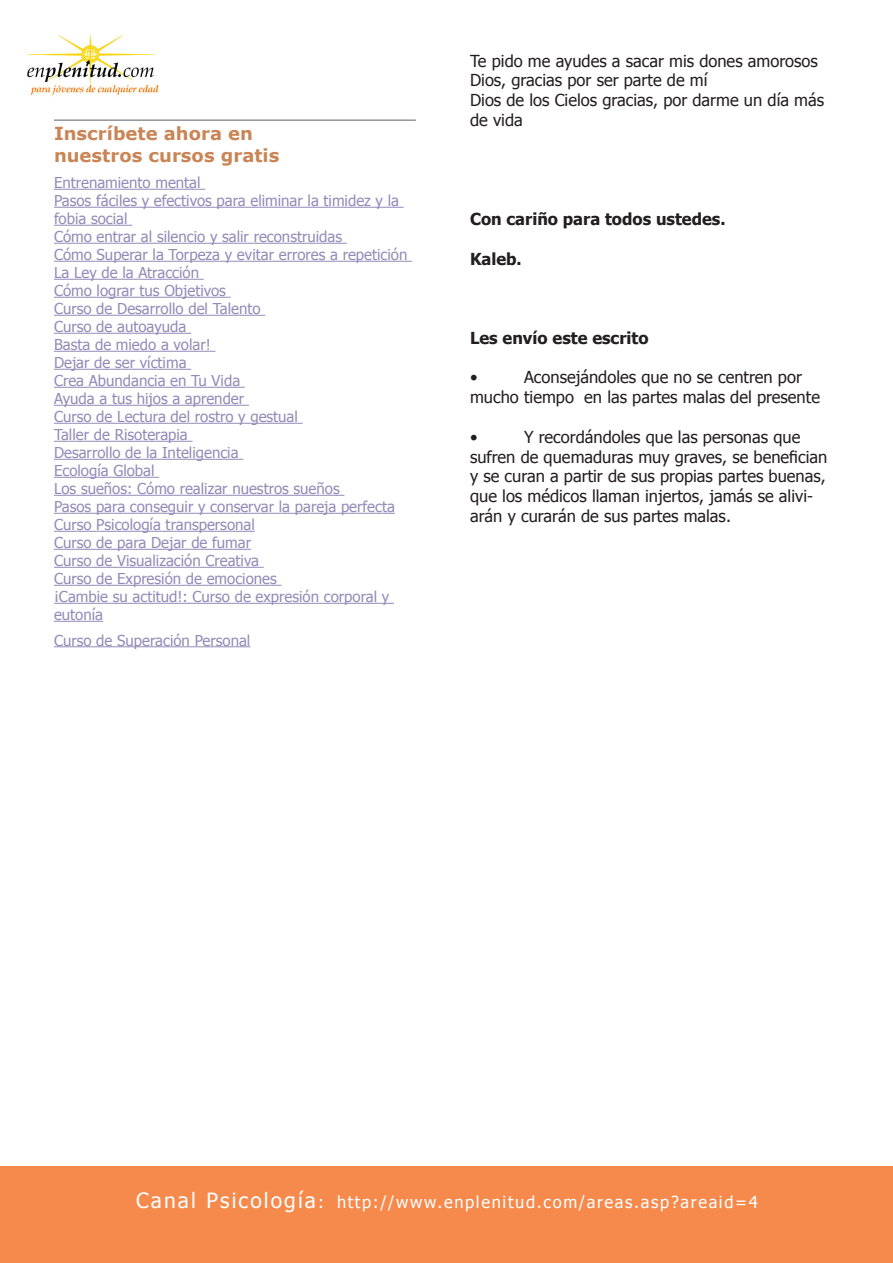
<style>
.page{position:relative;width:893px;height:1263px;background:#fff}
.page>*{position:absolute;margin:0;border:0;box-sizing:border-box;transform-origin:0 0}
.t1{font:700 18px/21.6px "Verdana";color:#c98556}
.texto{font:16.5px/19.8px "Tahoma";color:#231f20}
.t2{font:16.5px "Tahoma";letter-spacing:.1em;color:#fff}
.texto-2{font:700 16.5px "Tahoma";color:#231f20}
.t3{font:15px/18px "Tahoma";color:#948bb8}
.s1{font-size:21px}
</style>
<div class="page">
<img style="left:26px;top:34px;width:133px;height:61px">
<hr style="left:54px;top:119px;width:362px;height:2px;background:#939598">
<div style="left:0;top:1166px;width:893px;height:97px;background:#f68a4c"></div>
<hr style="left:54px;top:189px;width:151px;height:1px;background:#948bb8">
<hr style="left:54px;top:207px;width:350px;height:1px;background:#948bb8">
<hr style="left:54px;top:225px;width:78px;height:1px;background:#948bb8">
<hr style="left:54px;top:243px;width:293px;height:1px;background:#948bb8">
<hr style="left:54px;top:261px;width:358px;height:1px;background:#948bb8">
<hr style="left:54px;top:279px;width:150px;height:1px;background:#948bb8">
<hr style="left:54px;top:297px;width:177px;height:1px;background:#948bb8">
<hr style="left:54px;top:315px;width:211px;height:1px;background:#948bb8">
<hr style="left:54px;top:333px;width:137px;height:1px;background:#948bb8">
<hr style="left:54px;top:351px;width:161px;height:1px;background:#948bb8">
<hr style="left:54px;top:369px;width:137px;height:1px;background:#948bb8">
<hr style="left:54px;top:387px;width:191px;height:1px;background:#948bb8">
<hr style="left:54px;top:405px;width:195px;height:1px;background:#948bb8">
<hr style="left:54px;top:423px;width:249px;height:1px;background:#948bb8">
<hr style="left:54px;top:441px;width:139px;height:1px;background:#948bb8">
<hr style="left:54px;top:459px;width:189px;height:1px;background:#948bb8">
<hr style="left:54px;top:477px;width:105px;height:1px;background:#948bb8">
<hr style="left:54px;top:495px;width:290px;height:1px;background:#948bb8">
<hr style="left:54px;top:513px;width:341px;height:1px;background:#948bb8">
<hr style="left:54px;top:531px;width:201px;height:1px;background:#948bb8">
<hr style="left:54px;top:549px;width:197px;height:1px;background:#948bb8">
<hr style="left:54px;top:567px;width:210px;height:1px;background:#948bb8">
<hr style="left:54px;top:585px;width:228px;height:1px;background:#948bb8">
<hr style="left:54px;top:603px;width:340px;height:1px;background:#948bb8">
<hr style="left:54px;top:621px;width:49px;height:1px;background:#948bb8">
<hr style="left:54px;top:646px;width:196px;height:1px;background:#948bb8">
<p class="t1" style="left:54px;top:123px;width:227px">Inscríbete ahora en nuestros cursos gratis</p>
<p class="t3" style="left:54px;top:173px;width:355px">Entrenamiento mental<br>Pasos fáciles y efectivos para eliminar la timidez y la fobia social<br>Cómo entrar al silencio y salir reconstruidas<br>Cómo Superar la Torpeza y evitar errores a repetición<br>La Ley de la Atracción<br>Cómo lograr tus Objetivos<br>Curso de Desarrollo del Talento<br>Curso de autoayuda<br>Basta de miedo a volar!<br>Dejar de ser víctima<br>Crea Abundancia en Tu Vida<br>Ayuda a tus hijos a aprender<br>Curso de Lectura del rostro y gestual<br>Taller de Risoterapia<br>Desarrollo de la Inteligencia<br>Ecología Global<br>Los sueños: Cómo realizar nuestros sueños<br>Pasos para conseguir y conservar la pareja perfecta<br>Curso Psicología transpersonal<br>Curso de para Dejar de fumar<br>Curso de Visualización Creativa<br>Curso de Expresión de emociones<br>¡Cambie su actitud!: Curso de expresión corporal y eutonía</p>
<p class="t3" style="left:54px;top:630px;width:198px">Curso de Superación Personal</p>
<p class="texto" style="left:470px;top:50px;width:349px">Te pido me ayudes a sacar mis dones amorosos</p>
<p class="texto" style="left:470px;top:70px;width:239px">Dios, gracias por ser parte de mí</p>
<p class="texto" style="left:470px;top:90px;width:356px">Dios de los Cielos gracias, por darme un día más de vida</p>
<p class="texto-2" style="left:470px;top:207px;width:257px">Con cariño para todos ustedes.</p>
<p class="texto-2" style="left:470px;top:247px;width:53px">Kaleb.</p>
<p class="texto-2" style="left:470px;top:326px;width:180px">Les envío este escrito</p>
<p class="texto" style="left:470px;top:367px;width:9px">•</p>
<p class="texto" style="left:470px;top:367px;width:351px;text-indent:54px">Aconsejándoles que no se centren por mucho tiempo en las partes malas del presente</p>
<p class="texto" style="left:470px;top:426px;width:9px">•</p>
<p class="texto" style="left:470px;top:426px;width:359px;text-indent:54px">Y recordándoles que las personas que sufren de quemaduras muy graves, se benefician y se curan a partir de sus propias partes buenas, que los médicos llaman injertos, jamás se alivi&shy;arán y curarán de sus partes malas.</p>
<p class="t2" style="left:136px;top:1191px;width:623px"><span class="s1">Canal Psicología</span>: http://www.enplenitud.com/areas.asp?areaid=4</p>
</div>
